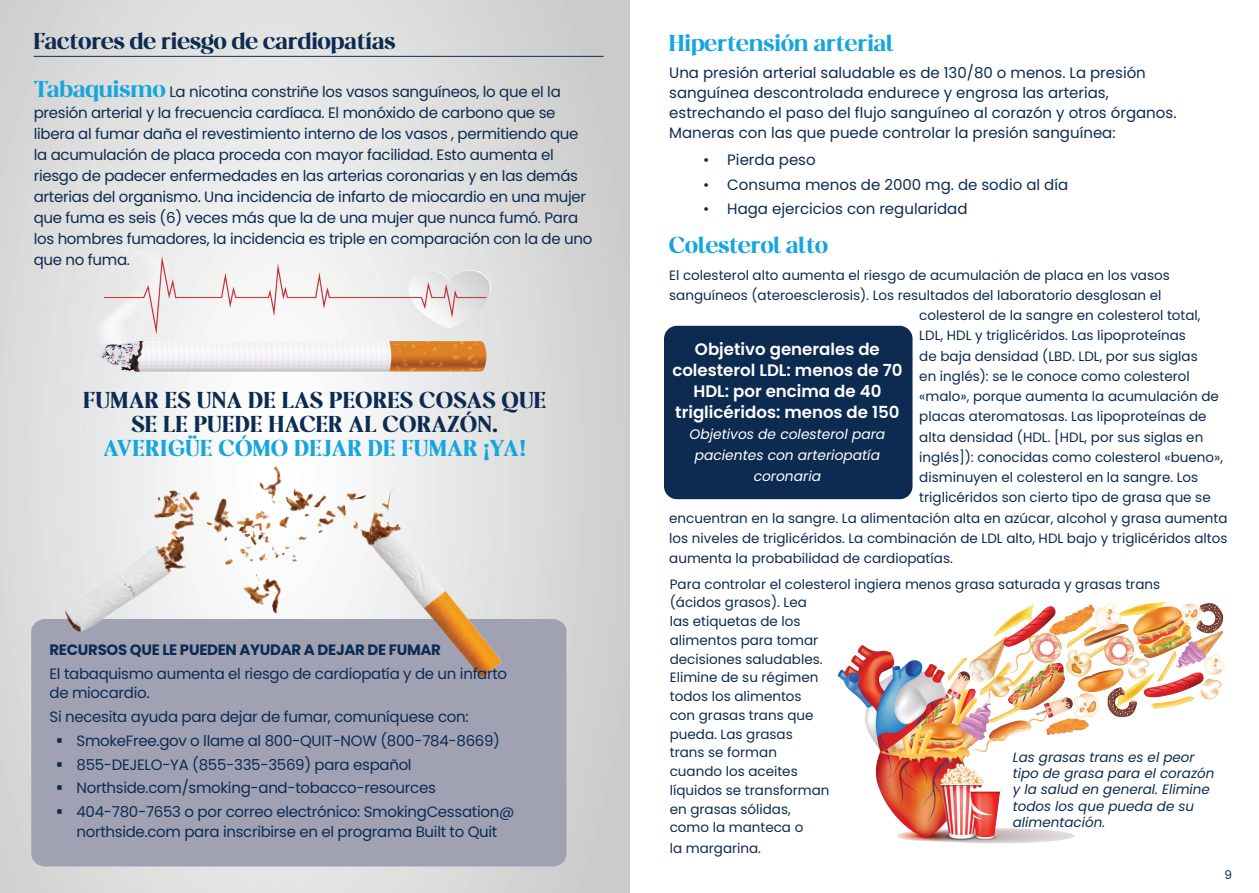
<style>
.page{position:relative;width:1259px;height:893px;background:#fff}
.page>*{position:absolute;margin:0;border:0;box-sizing:border-box;transform-origin:0 0}
.t1{font:700 24px/24px "Fregan Serif";letter-spacing:.03em;color:#0d2b51;text-align:center}
.t2{font:700 24px "Fregan Serif";color:#16a6df}
.t3{font:700 24px "Fregan Serif";color:#0d2b51}
.t4{font:700 24px "Fregan Serif";letter-spacing:.03em;color:#16a6df}
.t5{font:600 16.65px/21px "Poppins";color:#fff;text-align:center}
.t6{font:15px/21px "Poppins";letter-spacing:-.02em;color:#0d2b51}
.t7{font:15px/20.2px "Poppins";color:#0d2b51}
.t8{font:700 15px "Poppins";letter-spacing:-.02em;color:#0d2b51}
.t9{font:italic 13.8px/21px "Poppins";color:#fff;text-align:center}
.t10{font:13.5px/18.8px "Poppins";color:#0d2b51}
.t11{font:italic 13.5px/16.2px "Poppins";color:#0d2b51}
.t12{font:12px "Poppins";color:#0d2b51}
.s1{font-family:"Fregan Serif";font-weight:700;font-size:24px;color:#16a6df}
</style>
<div class="page">
<img style="left:0;top:0;width:629px;height:893px">
<div style="left:31px;top:619px;width:535px;height:247px;background:#a0a2b4"></div>
<img style="left:54px;top:445px;width:452px;height:249px">
<div style="left:664px;top:326px;width:248px;height:173px;background:#0d2b51;border-radius:13px"></div>
<img style="left:837px;top:603px;width:387px;height:241px">
<hr style="left:34px;top:56px;width:569px;height:1px;background:#0d2b51">
<svg style="left:58px;top:738px;width:4px;height:4px"></svg>
<svg style="left:58px;top:762px;width:4px;height:4px"></svg>
<svg style="left:58px;top:786px;width:4px;height:4px"></svg>
<svg style="left:58px;top:809px;width:4px;height:5px"></svg>
<h1 class="t3" style="left:34px;top:28px;width:363px">Factores de riesgo de cardiopatías</h1>
<p class="t6" style="left:34px;top:81px;width:560px"><span class="s1">Tabaquismo</span> La nicotina constriñe los vasos sanguíneos, lo que el la presión arterial y la frecuencia cardíaca. El monóxido de carbono que se libera al fumar daña el revestimiento interno de los vasos , permitiendo que la acumulación de placa proceda con mayor facilidad. Esto aumenta el riesgo de padecer enfermedades en las arterias coronarias y en las demás arterias del organismo. Una incidencia de infarto de miocardio en una mujer que fuma es seis (6) veces más que la de una mujer que nunca fumó. Para los hombres fumadores, la incidencia es triple en comparación con la de uno que no fuma.</p>
<h1 class="t1" style="left:83px;top:388px;width:464px">FUMAR ES UNA DE LAS PEORES COSAS QUE<br>SE LE PUEDE HACER AL CORAZÓN.</h1>
<h1 class="t4" style="left:103px;top:435px;width:424px">AVERIGÜE CÓMO DEJAR DE FUMAR ¡YA!</h1>
<p class="t8" style="left:50px;top:641px;width:393px">RECURSOS QUE LE PUEDEN AYUDAR A DEJAR DE FUMAR</p>
<p class="t6" style="left:50px;top:664px;width:459px;line-height:19.5px">El tabaquismo aumenta el riesgo de cardiopatía y de un infarto de miocardio.</p>
<p class="t6" style="left:76px;top:705px;width:439px;line-height:23.9px;text-indent:-27px">Si necesita ayuda para dejar de fumar, comuníquese con:<br>SmokeFree.gov o llame al 800-QUIT-NOW (800-784-8669)<br>855-DEJELO-YA (855-335-3569) para español Northside.com/smoking-and-tobacco-resources 404-780-7653 o por correo electrónico: SmokingCessation@</p>
<p class="t6" style="left:76px;top:821px;width:422px">northside.com para inscribirse en el programa Built to Quit</p>
<h1 class="t2" style="left:669px;top:29px;width:226px">Hipertensión arterial</h1>
<p class="t7" style="left:669px;top:62px;width:509px">Una presión arterial saludable es de 130/80 o menos. La presión sanguínea descontrolada endurece y engrosa las arterias, estrechando el paso del flujo sanguíneo al corazón y otros órganos.<br>Maneras con las que puede controlar la presión sanguínea:</p>
<p class="t7" style="left:703px;top:150px;width:114px">• Pierda peso</p>
<p class="t7" style="left:703px;top:175px;width:367px">• Consuma menos de 2000 mg. de sodio al día</p>
<p class="t7" style="left:703px;top:199px;width:266px">• Haga ejercicios con regularidad</p>
<h1 class="t2" style="left:669px;top:231px;width:160px">Colesterol alto</h1>
<p class="t10" style="left:669px;top:265px;width:502px">El colesterol alto aumenta el riesgo de acumulación de placa en los vasos</p>
<p class="t10" style="left:669px;top:286px;width:494px">sanguíneos (ateroesclerosis). Los resultados del laboratorio desglosan el</p>
<p class="t10" style="left:919px;top:306px;width:283px">colesterol de la sangre en colesterol total,</p>
<p class="t10" style="left:919px;top:326px;width:268px">LDL, HDL y triglicéridos. Las lipoproteínas</p>
<p class="t10" style="left:919px;top:346px;width:280px">de baja densidad (LBD. LDL, por sus siglas</p>
<p class="t10" style="left:919px;top:367px;width:272px">en inglés): se le conoce como colesterol</p>
<p class="t10" style="left:919px;top:387px;width:301px">«malo», porque aumenta la acumulación de</p>
<p class="t10" style="left:919px;top:407px;width:289px">placas ateromatosas. Las lipoproteínas de</p>
<p class="t10" style="left:919px;top:427px;width:285px">alta densidad (HDL. [HDL, por sus siglas en</p>
<p class="t10" style="left:919px;top:448px;width:305px">inglés]): conocidas como colesterol «bueno»,</p>
<p class="t10" style="left:919px;top:468px;width:280px">disminuyen el colesterol en la sangre. Los</p>
<p class="t10" style="left:919px;top:488px;width:293px">triglicéridos son cierto tipo de grasa que se</p>
<p class="t10" style="left:669px;top:508px;width:560px">encuentran en la sangre. La alimentación alta en azúcar, alcohol y grasa aumenta</p>
<p class="t10" style="left:669px;top:529px;width:560px">los niveles de triglicéridos. La combinación de LDL alto, HDL bajo y triglicéridos altos</p>
<p class="t10" style="left:669px;top:549px;width:285px">aumenta la probabilidad de cardiopatías.</p>
<p class="t10" style="left:670px;top:574px;width:492px">Para controlar el colesterol ingiera menos grasa saturada y grasas trans (ácidos grasos). Lea<br>las etiquetas de los<br>alimentos para tomar<br>decisiones saludables.<br>Elimine de su régimen<br>todos los alimentos<br>con grasas trans que<br>pueda. Las grasas<br>trans se forman<br>cuando los aceites<br>líquidos se transforman<br>en grasas sólidas,<br>como la manteca o</p>
<p class="t10" style="left:670px;top:838px;width:93px">la margarina.</p>
<p class="t5" style="left:672px;top:339px;width:232px">Objetivo generales de colesterol LDL: menos de 70<br>HDL: por encima de 40 triglicéridos: menos de 150</p>
<p class="t9" style="left:689px;top:424px;width:197px">Objetivos de colesterol para pacientes con arteriopatía coronaria</p>
<p class="t11" style="left:1012px;top:749px;width:203px">Las grasas trans es el peor tipo de grasa para el corazón y la salud en general. Elimine todos los que pueda de su alimentación.</p>
<p class="t12" style="left:1224px;top:867px;width:9px">9</p>
</div>
